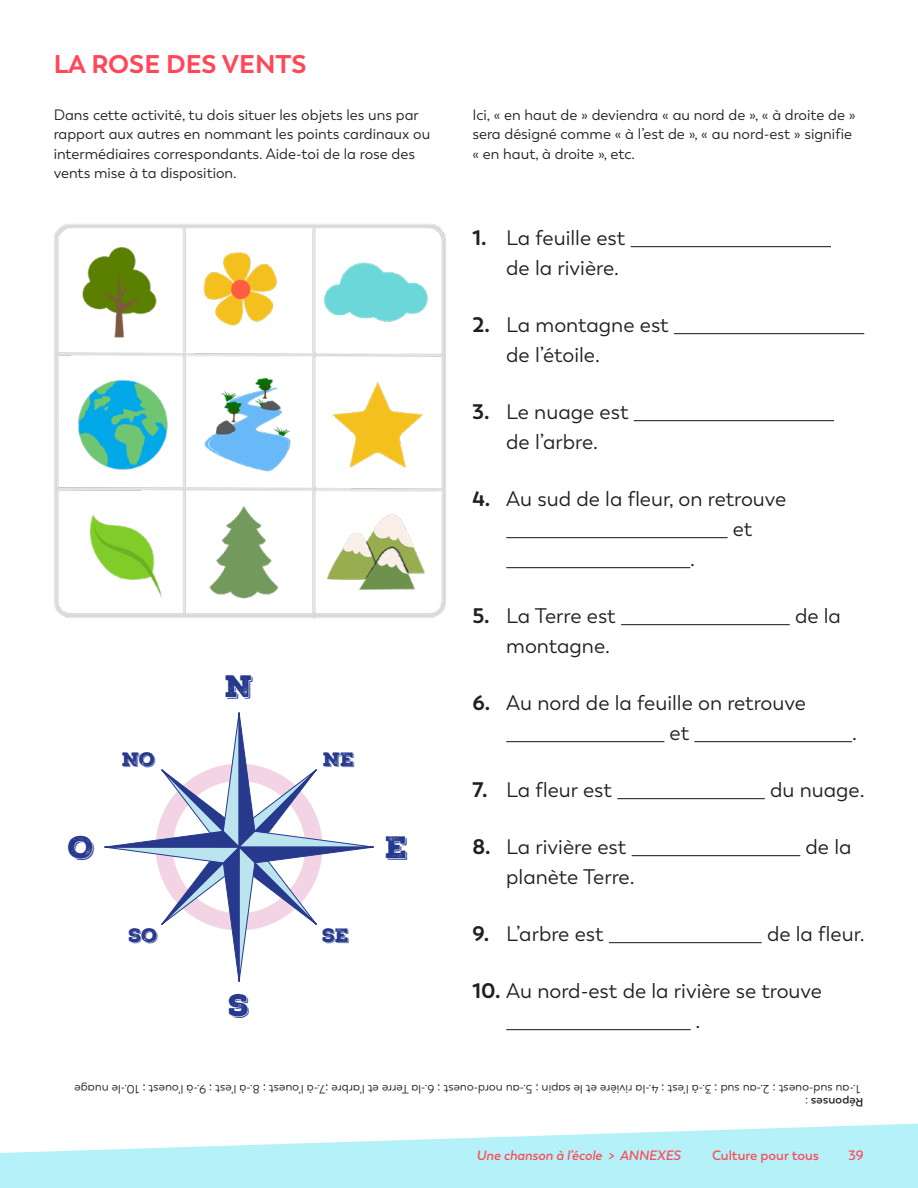
<style>
.page{position:relative;width:918px;height:1188px;background:#fff}
.page>*{position:absolute;margin:0;border:0;box-sizing:border-box;transform-origin:0 0}
.t1{font:30px "Nexa Rust Slab Black Shadow 01";color:#26398d}
.t2{font:700 25.5px "Boston";color:#ff4757}
.t3{font:21px/30px "Boston";color:#231f20}
.t4{font:18.75px "Nexa Rust Slab Black Shadow 01";letter-spacing:-.01em;color:#26398d}
.t5{font:15px/19.5px "Boston";color:#231f20}
.t6{font:italic 600 13.5px "Boston";color:#ff4757}
.t7{font:600 13.5px "Boston";color:#ff4757}
.t8{font:12px/13.5px "Boston";color:#231f20}
.s1{font-weight:700}
.s2{font-weight:600}
</style>
<div class="page">
<hr style="left:631px;top:246px;width:200px;height:1px;background:#231f20">
<hr style="left:674px;top:333px;width:190px;height:1px;background:#231f20">
<hr style="left:634px;top:420px;width:200px;height:1px;background:#231f20">
<hr style="left:506px;top:537px;width:222px;height:1px;background:#231f20">
<hr style="left:506px;top:567px;width:184px;height:1px;background:#231f20">
<hr style="left:621px;top:624px;width:169px;height:1px;background:#231f20">
<hr style="left:506px;top:741px;width:158px;height:1px;background:#231f20">
<hr style="left:694px;top:741px;width:158px;height:1px;background:#231f20">
<hr style="left:617px;top:798px;width:148px;height:1px;background:#231f20">
<hr style="left:632px;top:855px;width:168px;height:1px;background:#231f20">
<hr style="left:609px;top:942px;width:153px;height:1px;background:#231f20">
<hr style="left:506px;top:1029px;width:185px;height:1px;background:#231f20">
<img style="left:54px;top:224px;width:392px;height:395px">
<svg style="left:104px;top:712px;width:270px;height:270px"></svg>
<svg style="left:0;top:1123px;width:918px;height:65px;fill:#b5f1f8"></svg>
<h2 class="t2" style="left:54px;top:48px;width:254px">LA ROSE DES VENTS</h2>
<p class="t5" style="left:54px;top:105px;width:378px">Dans cette activité, tu dois situer les objets les uns par rapport aux autres en nommant les points cardinaux ou intermédiaires correspondants. Aide-toi de la rose des vents mise à ta disposition.</p>
<p class="t5" style="left:472px;top:105px;width:385px">Ici, « en haut de » deviendra « au nord de », « à droite de » sera désigné comme « à l’est de », « au nord-est » signifie « en haut, à droite », etc.</p>
<h3 class="t3" style="left:506px;top:223px;width:121px;text-indent:-34px"><span class="s1">1.</span> La feuille est de la rivière.</h3>
<h3 class="t3" style="left:506px;top:310px;width:164px;text-indent:-34px"><span class="s1">2.</span> La montagne est de l’étoile.</h3>
<h3 class="t3" style="left:472px;top:397px;width:158px;text-align:center"><span class="s1">3.</span> Le nuage est de l’arbre.</h3>
<p class="t4" style="left:122px;top:747px;width:35px">NO</p>
<h1 class="t1" style="left:225px;top:666px;width:29px">N</h1>
<p class="t4" style="left:323px;top:747px;width:33px">NE</p>
<h1 class="t1" style="left:68px;top:827px;width:27px">O</h1>
<h1 class="t1" style="left:385px;top:827px;width:24px">E</h1>
<p class="t4" style="left:129px;top:923px;width:30px">SO</p>
<h1 class="t1" style="left:229px;top:985px;width:22px">S</h1>
<p class="t4" style="left:323px;top:923px;width:28px">SE</p>
<h3 class="t3" style="left:472px;top:484px;width:315px"><span class="s1">4.</span> Au sud de la fleur, on retrouve</h3>
<h3 class="t3" style="left:733px;top:514px;width:21px">et</h3>
<h3 class="t3" style="left:690px;top:544px;width:6px">.</h3>
<h3 class="t3" style="left:472px;top:601px;width:145px"><span class="s1">5.</span> La Terre est</h3>
<h3 class="t3" style="left:795px;top:601px;width:48px">de la</h3>
<h3 class="t3" style="left:506px;top:631px;width:105px">montagne.</h3>
<h3 class="t3" style="left:670px;top:688px;width:138px;text-indent:-197px"><span class="s1">6.</span> Au nord de la feuille on retrouve et</h3>
<h3 class="t3" style="left:852px;top:718px;width:6px">.</h3>
<h3 class="t3" style="left:472px;top:775px;width:141px"><span class="s1">7.</span> La fleur est</h3>
<h3 class="t3" style="left:770px;top:775px;width:96px">du nuage.</h3>
<h3 class="t3" style="left:472px;top:832px;width:155px"><span class="s1">8.</span> La rivière est</h3>
<h3 class="t3" style="left:806px;top:832px;width:48px">de la</h3>
<h3 class="t3" style="left:506px;top:862px;width:130px">planète Terre.</h3>
<h3 class="t3" style="left:472px;top:919px;width:133px"><span class="s1">9.</span> L’arbre est</h3>
<h3 class="t3" style="left:767px;top:919px;width:99px">de la fleur.</h3>
<h3 class="t3" style="left:695px;top:976px;width:128px;text-indent:-223px"><span class="s1">10.</span> Au nord-est de la rivière se trouve .</h3>
<p class="t8" style="left:864px;top:1109px;width:791px;rotate:-180deg"><span class="s2">Réponses</span> :<br>1.-au sud-ouest ; 2.-au sud ; 3.-à l’est ; 4.-la rivière et le sapin ; 5.-au nord-ouest ; 6.-la Terre et l’arbre ;7.-à l’ouest ; 8.-à l’est ; 9.-à l’ouest ; 10.-le nuage</p>
<p class="t6" style="left:477px;top:1147px;width:206px">Une chanson à l’école &gt; ANNEXES</p>
<p class="t7" style="left:712px;top:1147px;width:109px">Culture pour tous</p>
<p class="t7" style="left:848px;top:1147px;width:17px">39</p>
</div>
